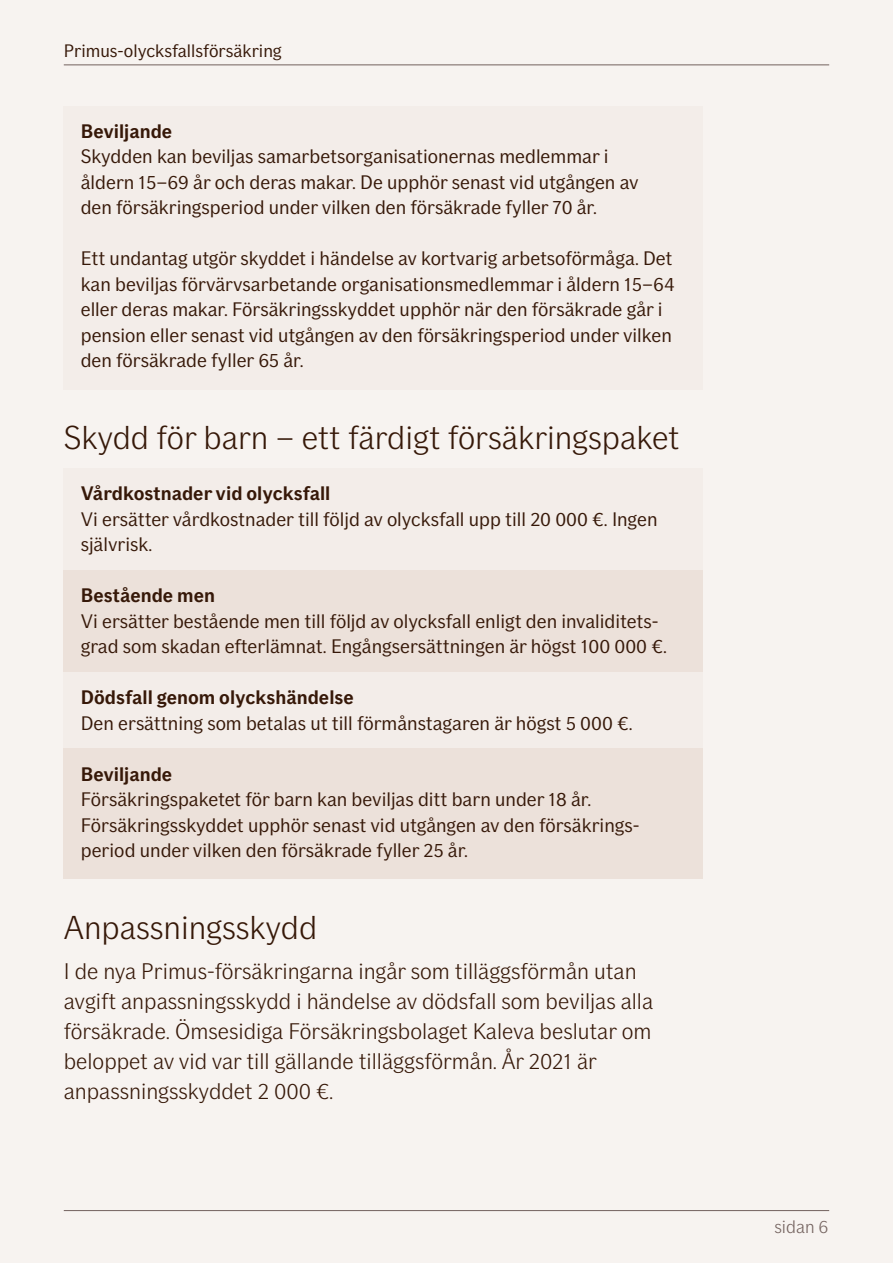
<style>
.page{position:relative;width:893px;height:1263px;background:#f7f3f0}
.page>*{position:absolute;margin:0;border:0;box-sizing:border-box;transform-origin:0 0}
.t1{font:300 33px "If Sans";color:#361808}
.t2{font:300 22.5px/30px "If Sans";color:#361808}
.t3{font:19.5px/25.5px "If Sans";color:#361808}
.t4{font:700 19.5px "If Sans";color:#361808}
.t5{font:18px "If Sans";color:#361808}
.t6{font:300 18px "If Sans";color:#73625e}
</style>
<div class="page">
<hr style="left:64px;top:64px;width:765px;height:1px;background:#73625e">
<hr style="left:64px;top:1210px;width:765px;height:1px;background:#73625e">
<div style="left:64px;top:106px;width:639px;height:283px;background:#f3ede9"></div>
<div style="left:64px;top:468px;width:639px;height:105px;background:#f3ede9"></div>
<div style="left:64px;top:570px;width:639px;height:105px;background:#ece1da"></div>
<div style="left:64px;top:672px;width:639px;height:79px;background:#f3ede9"></div>
<div style="left:64px;top:749px;width:639px;height:130px;background:#ece1da"></div>
<p class="t5" style="left:64px;top:40px;width:220px">Primus-olycksfallsförsäkring</p>
<p class="t4" style="left:81px;top:120px;width:93px">Beviljande</p>
<p class="t3" style="left:81px;top:144px;width:559px">Skydden kan beviljas samarbetsorganisationernas medlemmar i åldern 15–69 år och deras makar. De upphör senast vid utgången av den försäkringsperiod under vilken den försäkrade fyller 70 år.</p>
<p class="t3" style="left:81px;top:246px;width:595px">Ett undantag utgör skyddet i händelse av kortvarig arbetsoförmåga. Det kan beviljas förvärvsarbetande organisationsmedlemmar i åldern 15–64 eller deras makar. Försäkringsskyddet upphör när den försäkrade går i pension eller senast vid utgången av den försäkringsperiod under vilken den försäkrade fyller 65 år.</p>
<h1 class="t1" style="left:64px;top:419px;width:617px">Skydd för barn – ett färdigt försäkringspaket</h1>
<p class="t4" style="left:81px;top:482px;width:251px">Vårdkostnader vid olycksfall</p>
<p class="t3" style="left:81px;top:506px;width:578px">Vi ersätter vårdkostnader till följd av olycksfall upp till 20 000 €. Ingen självrisk.</p>
<p class="t4" style="left:81px;top:584px;width:136px">Bestående men</p>
<p class="t3" style="left:81px;top:608px;width:588px">Vi ersätter bestående men till följd av olycksfall enligt den invaliditets&shy;grad som skadan efterlämnat. Engångsersättningen är högst 100 000 €.</p>
<p class="t4" style="left:81px;top:686px;width:275px">Dödsfall genom olyckshändelse</p>
<p class="t3" style="left:81px;top:710px;width:553px">Den ersättning som betalas ut till förmånstagaren är högst 5 000 €.</p>
<p class="t4" style="left:81px;top:762px;width:93px">Beviljande</p>
<p class="t3" style="left:81px;top:786px;width:560px">Försäkringspaketet för barn kan beviljas ditt barn under 18 år.<br>Försäkringsskyddet upphör senast vid utgången av den försäkrings&shy;period under vilken den försäkrade fyller 25 år.</p>
<h1 class="t1" style="left:64px;top:908px;width:255px">Anpassningsskydd</h1>
<p class="t2" style="left:64px;top:956px;width:591px">I de nya Primus-försäkringarna ingår som tilläggsförmån utan avgift anpassningsskydd i händelse av dödsfall som beviljas alla försäkrade. Ömsesidiga Försäkringsbolaget Kaleva beslutar om beloppet av vid var till gällande tilläggsförmån. År 2021 är anpassningsskyddet 2 000 €.</p>
<p class="t6" style="left:774px;top:1217px;width:55px">sidan 6</p>
</div>
